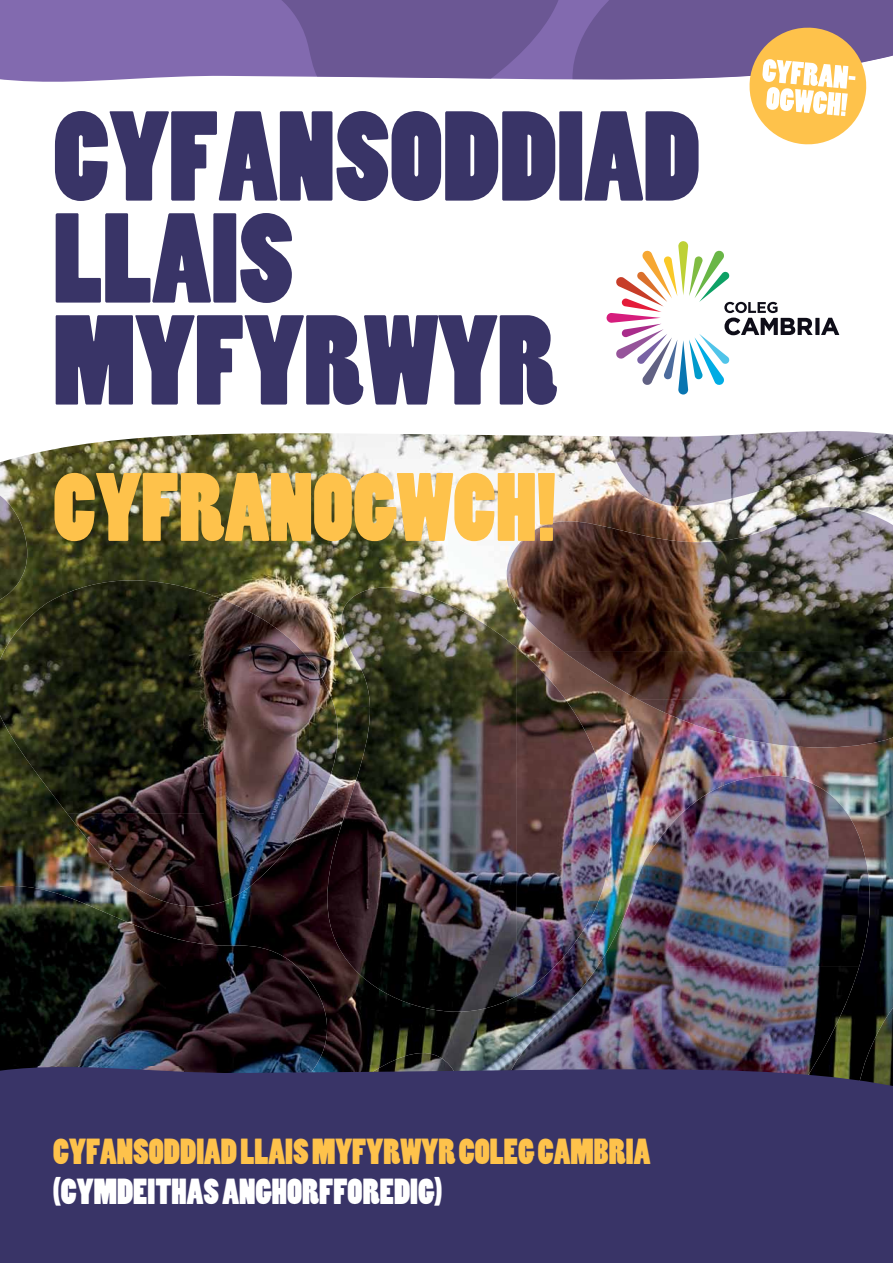
<style>
.page{position:relative;width:893px;height:1263px;background:#fff}
.page>*{position:absolute;margin:0;border:0;box-sizing:border-box;transform-origin:0 0}
.t1{font:119.1px/102px "Poplar Std";color:#393467}
.t2{font:90.45px "Poplar Std";color:#fec24b}
.t3{font:33.9px "Poplar Std";color:#fec24b}
.t4{font:33.9px "Poplar Std";color:#fff}
</style>
<div class="page">
<img style="left:0;top:433px;width:893px;height:624px">
<svg style="left:0;top:0;width:572px;height:82px;background:#8b75b5"></svg>
<img style="left:821px;top:1008px;width:72px;height:49px">
<img style="left:327px;top:1053px;width:135px;height:4px">
<img style="left:0;top:580px;width:204px;height:187px">
<img style="left:204px;top:592px;width:105px;height:314px">
<img style="left:309px;top:659px;width:25px;height:160px">
<img style="left:32px;top:767px;width:172px;height:47px">
<img style="left:67px;top:813px;width:137px;height:47px">
<img style="left:105px;top:860px;width:99px;height:46px">
<img style="left:334px;top:588px;width:182px;height:212px">
<img style="left:516px;top:651px;width:48px;height:345px">
<img style="left:564px;top:700px;width:47px;height:247px">
<img style="left:327px;top:800px;width:190px;height:212px">
<img style="left:507px;top:512px;width:299px;height:139px">
<img style="left:806px;top:507px;width:87px;height:240px">
<img style="left:563px;top:651px;width:243px;height:49px">
<img style="left:638px;top:699px;width:168px;height:48px">
<img style="left:0;top:496px;width:27px;height:103px">
<img style="left:662px;top:776px;width:212px;height:190px">
<img style="left:609px;top:835px;width:53px;height:222px">
<img style="left:556px;top:947px;width:53px;height:110px">
<img style="left:662px;top:966px;width:159px;height:91px">
<img style="left:821px;top:966px;width:38px;height:88px">
<img style="left:503px;top:1015px;width:53px;height:42px">
<img style="left:0;top:886px;width:183px;height:171px">
<img style="left:183px;top:940px;width:144px;height:117px">
<img style="left:609px;top:431px;width:284px;height:75px">
<svg style="left:0;top:1057px;width:893px;height:206px;background:#393465"></svg>
<svg style="left:264px;top:0;width:299px;height:79px;background:#725e9c"></svg>
<svg style="left:606px;top:241px;width:233px;height:154px"></svg>
<svg style="left:572px;top:0;width:321px;height:145px"></svg>
<h1 class="t1" style="left:53px;top:111px;width:648px">CYFANSODDIAD<br>LLAIS<br>MYFYRWYR</h1>
<h2 class="t2" style="left:53px;top:458px;width:504px">CYFRANOGWCH!</h2>
<p class="t3" style="left:53px;top:1132px;width:599px">CYFANSODDIAD LLAIS MYFYRWYR COLEG CAMBRIA</p>
<p class="t4" style="left:53px;top:1173px;width:390px">(CYMDEITHAS ANGHORFFOREDIG)</p>
</div>
